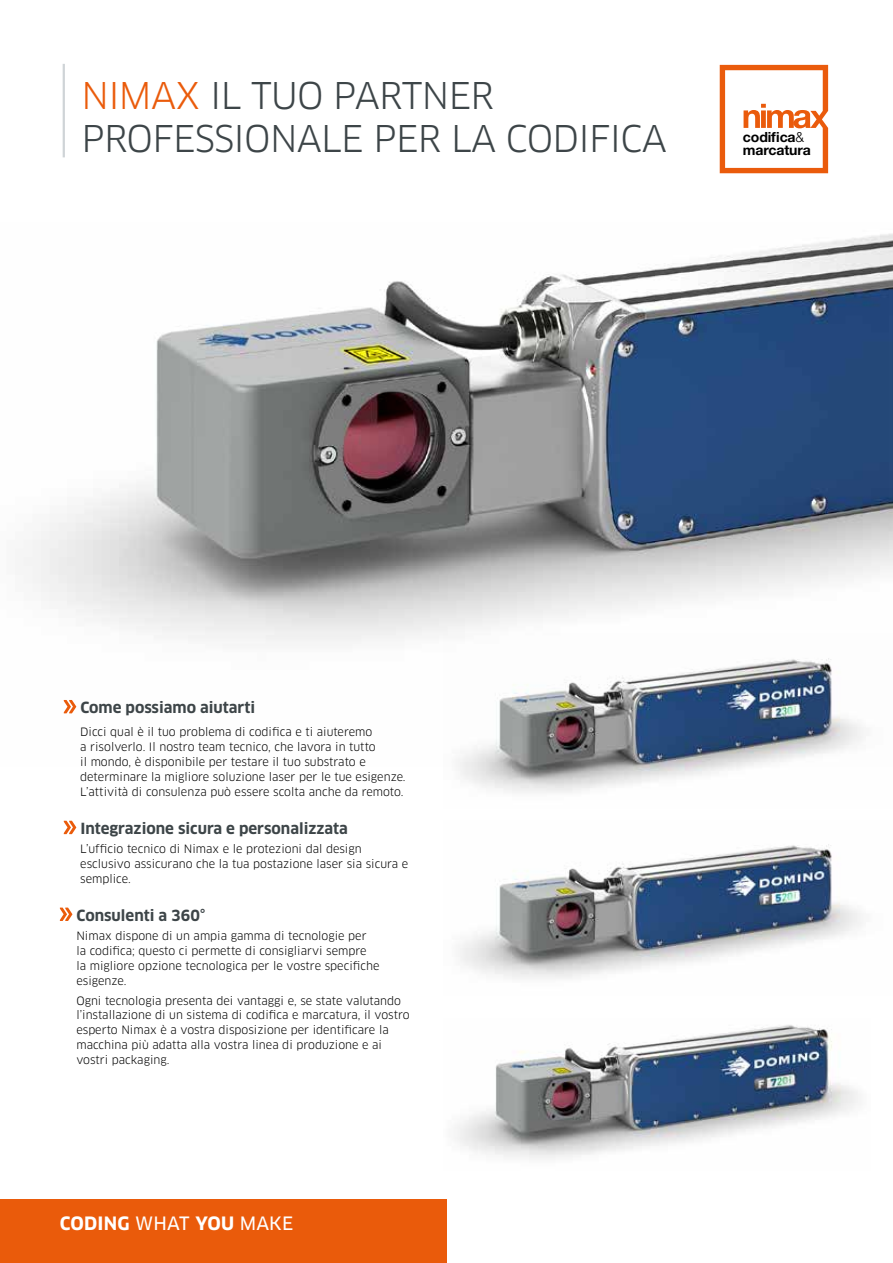
<style>
.page{position:relative;width:893px;height:1263px;background:#fff}
.page>*{position:absolute;margin:0;border:0;box-sizing:border-box;transform-origin:0 0}
.t1{font:36px/43.2px "Clan OT";letter-spacing:-.02em;color:#3d4548}
.t2{font:700 18px "Clan OT";letter-spacing:.01em;color:#fff}
.t3{font:700 15px "Clan OT";color:#3d4548}
.t4{font:700 14.1px/12.9px "Helvetica Neue LT Std";letter-spacing:-.01em;color:#000}
.t5{font:11.25px/15px "Clan OT";color:#000}
.s1{color:#ea5b0b}
.s2{font-weight:300}
.s3{font-family:"Clan OT News";font-weight:400}
</style>
<div class="page">
<div style="left:0;top:1199px;width:446px;height:64px;background:#ea5b0b"></div>
<svg style="left:720px;top:65px;width:108px;height:108px"></svg>
<hr style="left:63px;top:64px;width:2px;height:93px;background:#cfd4d7">
<img style="left:23px;top:234px;width:870px;height:480px">
<svg style="left:64px;top:700px;width:12px;height:13px"></svg>
<svg style="left:64px;top:821px;width:12px;height:13px"></svg>
<svg style="left:60px;top:907px;width:12px;height:14px"></svg>
<img style="left:460px;top:844px;width:402px;height:135px">
<img style="left:455px;top:1025px;width:403px;height:134px">
<img style="left:443px;top:634px;width:450px;height:159px">
<h1 class="t1" style="left:82px;top:74px;width:587px"><span class="s1">NIMAX</span> IL TUO PARTNER<br>PROFESSIONALE PER LA CODIFICA</h1>
<p class="t4" style="left:743px;top:131px;width:69px">codifica<span class="s2">&amp; </span>marcatura</p>
<h3 class="t3" style="left:80px;top:699px;width:176px">Come possiamo aiutarti</h3>
<p class="t5" style="left:80px;top:724px;width:327px">Dicci qual è il tuo problema di codifica e ti aiuteremo<br>a risolverlo. Il nostro team tecnico, che lavora in tutto<br>il mondo, è disponibile per testare il tuo substrato e determinare la migliore soluzione laser per le tue esigenze.<br>L’attività di consulenza può essere scolta anche da remoto.</p>
<h3 class="t3" style="left:80px;top:820px;width:269px">Integrazione sicura e personalizzata</h3>
<p class="t5" style="left:80px;top:842px;width:330px">L’ufficio tecnico di Nimax e le protezioni dal design esclusivo assicurano che la tua postazione laser sia sicura e semplice.</p>
<h3 class="t3" style="left:76px;top:907px;width:130px">Consulenti a 360°</h3>
<p class="t5" style="left:76px;top:928px;width:305px">Nimax dispone di un ampia gamma di tecnologie per<br>la codifica; questo ci permette di consigliarvi sempre<br>la migliore opzione tecnologica per le vostre specifiche esigenze.</p>
<p class="t5" style="left:76px;top:993px;width:335px">Ogni tecnologia presenta dei vantaggi e, se state valutando l’installazione di un sistema di codifica e marcatura, il vostro esperto Nimax è a vostra disposizione per identificare la macchina più adatta alla vostra linea di produzione e ai vostri packaging.</p>
<h2 class="t2" style="left:60px;top:1213px;width:235px">CODING <span class="s3">WHAT</span> YOU <span class="s3">MAKE</span></h2>
</div>
